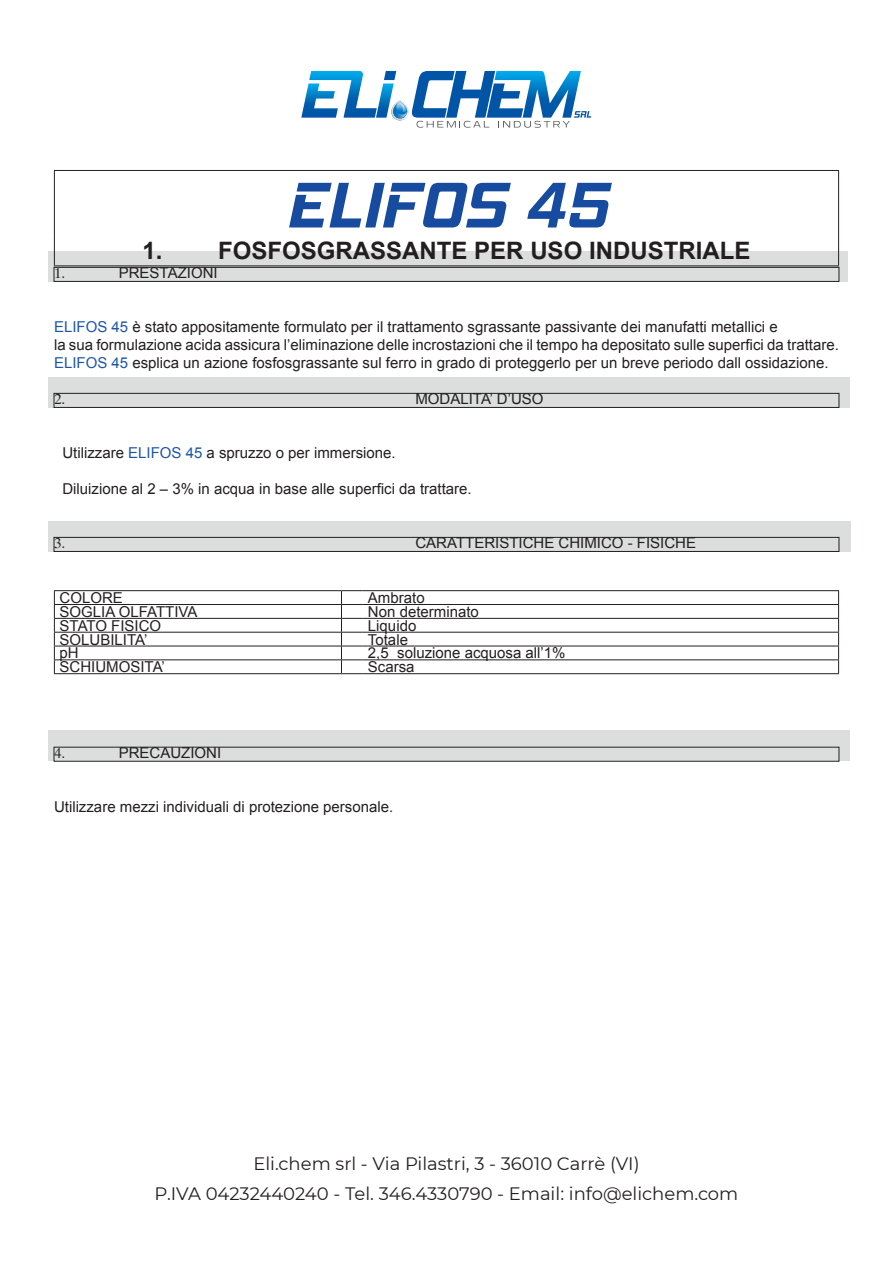
<style>
.page{position:relative;width:893px;height:1263px;background:#fff}
.page>*{position:absolute;margin:0;border:0;box-sizing:border-box;transform-origin:0 0}
.Titolo_HemiHead{font:italic 700 66px "Hemi Head Rg";color:#164ba0}
.t1{font:700 24px "Arial";color:#231f20}
.t2{font:18px/30px "Montserrat";color:#231f20;text-align:center}
.Riga_d_intestazione{font:15px "Arial";color:#231f20}
.Testo_normale{font:15px "Arial";color:#231f20}
.Predefinito{font:15px "Arial";color:#231f20}
.s1{color:#1e56a6}
</style>
<div class="page">
<svg style="left:301px;top:71px;width:290px;height:57px"></svg>
<div style="left:48px;top:251px;width:800px;height:30px;background:#dcdedd"></div>
<div style="left:54px;top:267px;width:785px;height:15px;border:1px solid #231f20"></div>
<div style="left:48px;top:377px;width:801px;height:30px;background:#dcdedd"></div>
<div style="left:54px;top:393px;width:785px;height:15px;border:1px solid #231f20"></div>
<div style="left:48px;top:521px;width:803px;height:30px;background:#dcdedd"></div>
<div style="left:54px;top:537px;width:785px;height:15px;border:1px solid #231f20"></div>
<div style="left:48px;top:731px;width:801px;height:30px;background:#dcdedd"></div>
<div style="left:54px;top:747px;width:785px;height:15px;border:1px solid #231f20"></div>
<hr style="left:54px;top:170px;width:785px;height:1px;background:#231f20">
<hr style="left:54px;top:265px;width:785px;height:1px;background:#231f20">
<hr style="left:54px;top:171px;width:1px;height:64px;background:#231f20">
<hr style="left:54px;top:235px;width:1px;height:30px;background:#231f20">
<hr style="left:838px;top:171px;width:1px;height:64px;background:#231f20">
<hr style="left:838px;top:235px;width:1px;height:30px;background:#231f20">
<svg style="left:54px;top:591px;width:1px;height:82px"></svg>
<hr style="left:54px;top:590px;width:287px;height:1px;background:#231f20">
<hr style="left:363px;top:590px;width:476px;height:1px;background:#231f20">
<hr style="left:54px;top:604px;width:287px;height:1px;background:#231f20">
<hr style="left:363px;top:604px;width:476px;height:1px;background:#231f20">
<hr style="left:54px;top:618px;width:287px;height:1px;background:#231f20">
<hr style="left:363px;top:618px;width:476px;height:1px;background:#231f20">
<hr style="left:54px;top:632px;width:287px;height:1px;background:#231f20">
<hr style="left:363px;top:632px;width:476px;height:1px;background:#231f20">
<hr style="left:54px;top:646px;width:287px;height:1px;background:#231f20">
<hr style="left:363px;top:646px;width:476px;height:1px;background:#231f20">
<hr style="left:54px;top:659px;width:287px;height:1px;background:#231f20">
<hr style="left:363px;top:659px;width:476px;height:1px;background:#231f20">
<hr style="left:54px;top:673px;width:287px;height:1px;background:#231f20">
<svg style="left:341px;top:590px;width:22px;height:84px"></svg>
<hr style="left:363px;top:673px;width:476px;height:1px;background:#231f20">
<svg style="left:838px;top:591px;width:1px;height:82px"></svg>
<svg style="left:55px;top:268px;width:14px;height:11px"></svg>
<svg style="left:54px;top:394px;width:15px;height:11px"></svg>
<svg style="left:54px;top:538px;width:15px;height:11px"></svg>
<svg style="left:54px;top:748px;width:15px;height:11px"></svg>
<p class="Titolo_HemiHead" style="left:286px;top:165px;width:323px">ELIFOS 45</p>
<p class="t1" style="left:143px;top:235px;width:609px">1. FOSFOSGRASSANTE PER USO INDUSTRIALE</p>
<p class="Riga_d_intestazione" style="left:119px;top:263px;width:100px">PRESTAZIONI</p>
<p class="Riga_d_intestazione" style="left:54px;top:317px;width:725px"><span class="s1">ELIFOS 45</span> è stato appositamente formulato per il trattamento sgrassante passivante dei manufatti metallici e</p>
<p class="Riga_d_intestazione" style="left:54px;top:335px;width:786px">la sua formulazione acida assicura l’eliminazione delle incrostazioni che il tempo ha depositato sulle superfici da trattare.</p>
<p class="Riga_d_intestazione" style="left:54px;top:353px;width:776px"><span class="s1">ELIFOS 45</span> esplica un azione fosfosgrassante sul ferro in grado di proteggerlo per un breve periodo dall ossidazione.</p>
<p class="Riga_d_intestazione" style="left:415px;top:389px;width:130px">MODALITA’ D’USO</p>
<p class="Riga_d_intestazione" style="left:62px;top:443px;width:335px">Utilizzare <span class="s1">ELIFOS 45</span> a spruzzo o per immersione.</p>
<p class="Riga_d_intestazione" style="left:62px;top:479px;width:411px">Diluizione al 2 – 3% in acqua in base alle superfici da trattare.</p>
<p class="Riga_d_intestazione" style="left:415px;top:533px;width:282px">CARATTERISTICHE CHIMICO - FISICHE</p>
<p class="Testo_normale" style="left:60px;top:588px;width:65px">COLORE</p>
<p class="Testo_normale" style="left:368px;top:588px;width:58px">Ambrato</p>
<p class="Testo_normale" style="left:60px;top:602px;width:139px">SOGLIA OLFATTIVA</p>
<p class="Testo_normale" style="left:368px;top:602px;width:112px">Non determinato</p>
<p class="Testo_normale" style="left:60px;top:616px;width:103px">STATO FISICO</p>
<p class="Testo_normale" style="left:368px;top:616px;width:50px">Liquido</p>
<p class="Testo_normale" style="left:60px;top:629px;width:89px">SOLUBILITA’</p>
<p class="Testo_normale" style="left:368px;top:629px;width:42px">Totale</p>
<p class="Testo_normale" style="left:60px;top:643px;width:21px">pH</p>
<p class="Testo_normale" style="left:368px;top:643px;width:199px">2,5 soluzione acquosa all’1%</p>
<p class="Testo_normale" style="left:60px;top:657px;width:107px">SCHIUMOSITA’</p>
<p class="Testo_normale" style="left:368px;top:657px;width:48px">Scarsa</p>
<p class="Riga_d_intestazione" style="left:119px;top:743px;width:104px">PRECAUZIONI</p>
<p class="Predefinito" style="left:54px;top:797px;width:341px">Utilizzare mezzi individuali di protezione personale.</p>
<p class="t2" style="left:155px;top:1148px;width:585px">Eli.chem srl - Via Pilastri, 3 - 36010 Carrè (VI)<br>P.IVA 04232440240 - Tel. 346.4330790 - Email: info@elichem.com</p>
</div>
